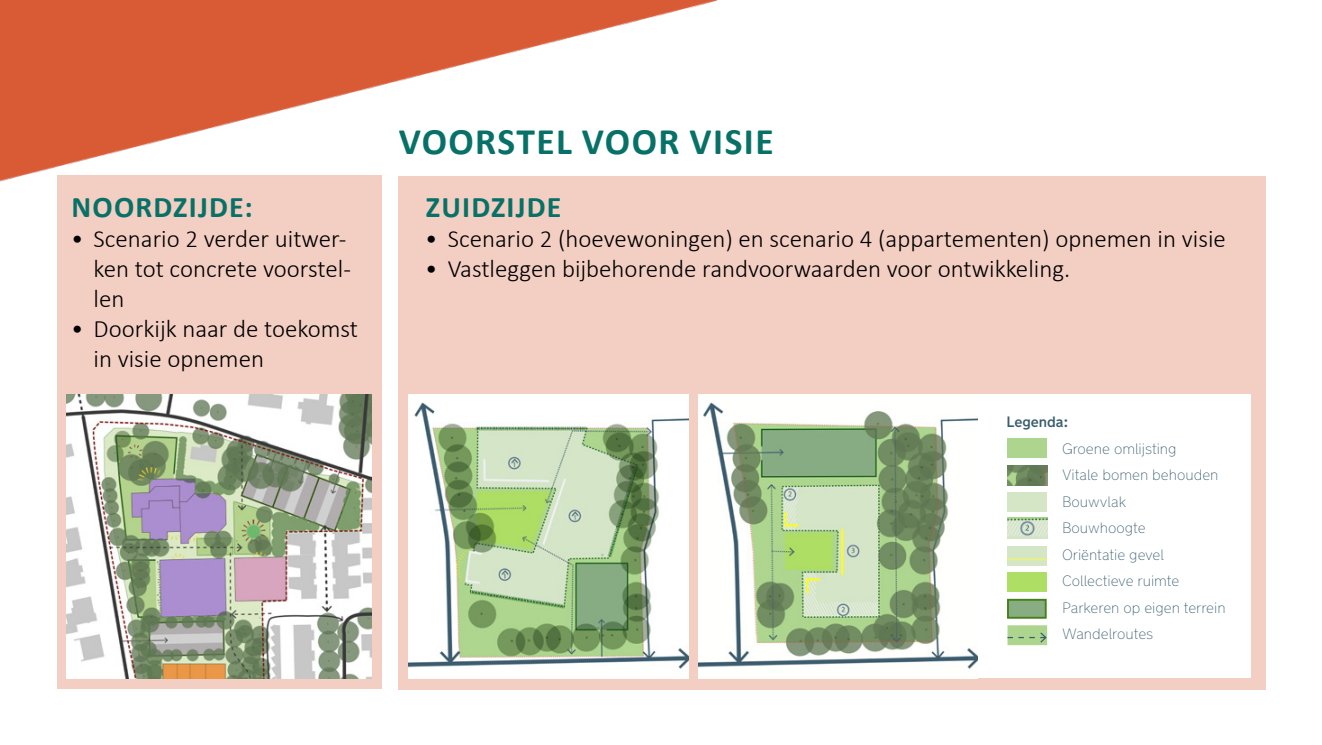
<style>
.page{position:relative;width:1322px;height:745px;background:#fff}
.page>*{position:absolute;margin:0;border:0;box-sizing:border-box;transform-origin:0 0}
.t1{font:700 37.5px "Calibri";letter-spacing:.04em;color:#077167}
.t2{font:700 30px "Calibri";letter-spacing:.04em;color:#077167}
.t3{font:300 25px/30px "Calibri";color:#000}
.t4{font:100 15px/26.5px "New Transport";color:#395d6e}
.t5{font:500 15px "New Transport";color:#395d6e}
</style>
<div class="page">
<img style="left:0;top:0;width:718px;height:182px">
<div style="left:398px;top:176px;width:867px;height:513px;background:#f3cec3"></div>
<div style="left:699px;top:394px;width:551px;height:283px;background:#fff"></div>
<div style="left:57px;top:175px;width:325px;height:513px;background:#f3cec3"></div>
<img style="left:409px;top:394px;width:279px;height:284px">
<img style="left:698px;top:394px;width:279px;height:284px">
<img style="left:1007px;top:465px;width:40px;height:20px">
<img style="left:1007px;top:517px;width:40px;height:21px">
<div style="left:1007px;top:438px;width:40px;height:20px;background:#add58e"></div>
<div style="left:1007px;top:491px;width:40px;height:20px;background:#d5e6c6"></div>
<div style="left:1007px;top:545px;width:40px;height:20px;background:#d5e6c6"></div>
<div style="left:1007px;top:572px;width:40px;height:20px;background:#aede64"></div>
<div style="left:1007px;top:598px;width:39px;height:20px;background:#88ad82;border:2px solid #438016"></div>
<hr style="left:1007px;top:558px;width:40px;height:2px;background:#eaf084">
<svg style="left:1007px;top:625px;width:40px;height:19px"></svg>
<img style="left:66px;top:394px;width:305px;height:284px">
<p class="t2" style="left:72px;top:186px;width:182px">NOORDZIJDE:</p>
<p class="t3" style="left:94px;top:223px;width:259px;text-indent:-22px">• Scenario 2 verder uitwer&shy;ken tot concrete voorstel&shy;len</p>
<p class="t3" style="left:94px;top:313px;width:266px;text-indent:-22px">• Doorkijk naar de toekomst in visie opnemen</p>
<p class="t1" style="left:399px;top:115px;width:376px">VOORSTEL VOOR VISIE</p>
<p class="t2" style="left:426px;top:186px;width:137px">ZUIDZIJDE</p>
<p class="t3" style="left:425px;top:223px;width:802px">• Scenario 2 (hoevewoningen) en scenario 4 (appartementen) opnemen in visie</p>
<p class="t3" style="left:425px;top:253px;width:646px">• Vastleggen bijbehorende randvoorwaarden voor ontwikkeling.</p>
<p class="t5" style="left:1006px;top:412px;width:63px">Legenda:</p>
<p class="t4" style="left:1062px;top:435px;width:116px">Groene omlijsting</p>
<p class="t4" style="left:1062px;top:461px;width:158px">Vitale bomen behouden<br>Bouwvlak</p>
<p class="t4" style="left:1062px;top:514px;width:85px">Bouwhoogte</p>
<p class="t4" style="left:1062px;top:540px;width:103px">Oriëntatie gevel</p>
<p class="t4" style="left:1062px;top:567px;width:119px">Collectieve ruimte</p>
<p class="t4" style="left:1062px;top:593px;width:165px">Parkeren op eigen terrein</p>
<p class="t4" style="left:1062px;top:620px;width:93px">Wandelroutes</p>
</div>
